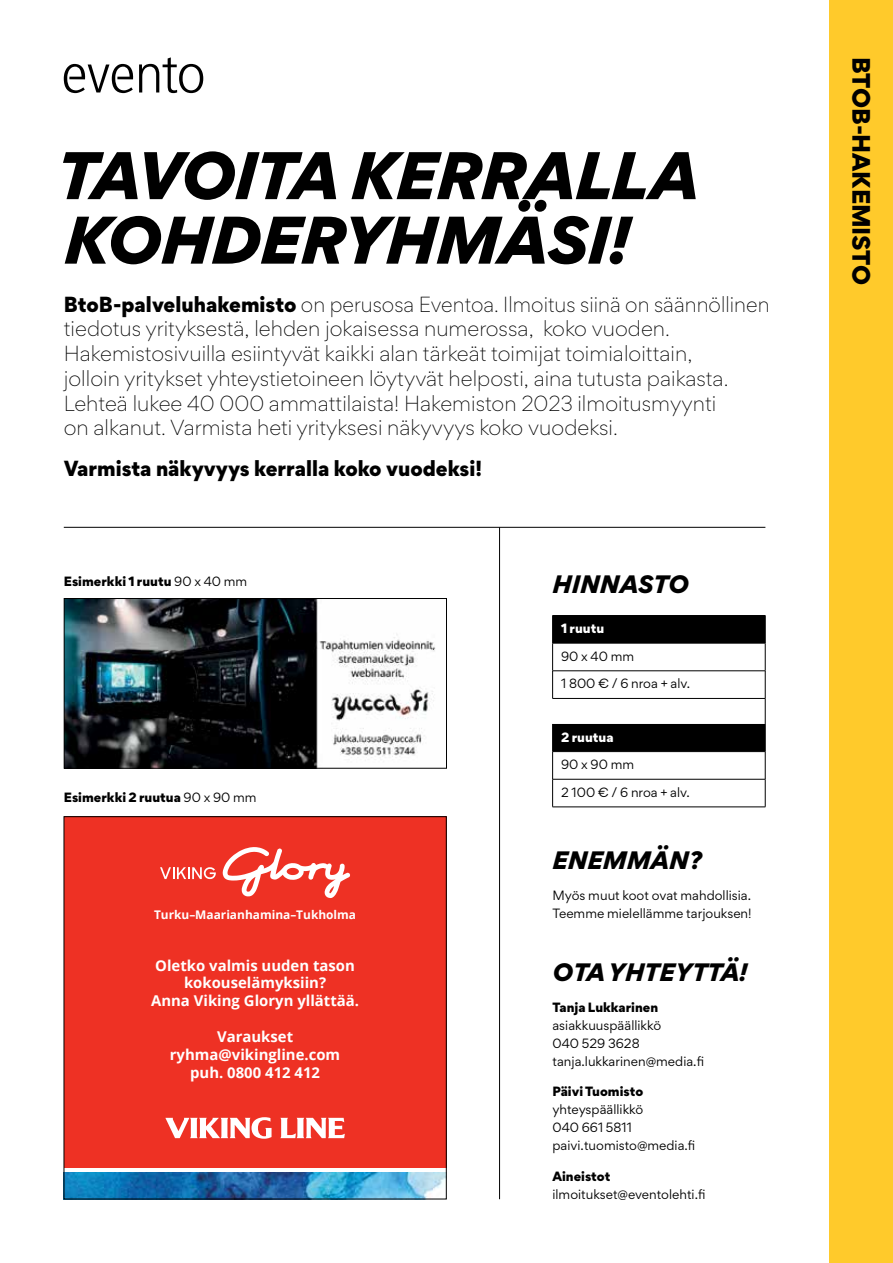
<style>
.page{position:relative;width:893px;height:1263px;background:#fff}
.page>*{position:absolute;margin:0;border:0;box-sizing:border-box;transform-origin:0 0}
.t1{font:italic 900 60px/64.5px "Gordita";letter-spacing:-.01em;color:#000}
.t2{font:italic 900 22.5px "Gordita";color:#000}
.t3{font:900 22.5px "Gordita";letter-spacing:-.01em;color:#000}
.t4{font:300 19.5px/24.8px "Gordita";letter-spacing:.005em;color:#000}
.t5{font:900 19.5px "Gordita";color:#000}
.t6{font:700 14.85px/17.9px "Open Sans";color:#fff;text-align:center}
.t7{font:12px/18px "Gordita";letter-spacing:.005em;color:#000}
.t8{font:900 12px "Gordita";color:#000}
.t9{font:900 12px "Gordita";color:#fff}
.t10{font:700 11.85px "Open Sans";color:#fff}
.s1{font-weight:900}
.s2{font-weight:400}
</style>
<div class="page">
<div style="left:829px;top:0;width:64px;height:1263px;background:#ffca2b"></div>
<div style="left:64px;top:817px;width:382px;height:352px;background:#ee3124"></div>
<svg style="left:66px;top:1172px;width:378px;height:1px"></svg>
<img style="left:66px;top:1173px;width:378px;height:24px">
<svg style="left:223px;top:847px;width:127px;height:51px"></svg>
<svg style="left:160px;top:867px;width:56px;height:12px"></svg>
<svg style="left:280px;top:1118px;width:65px;height:20px"></svg>
<svg style="left:165px;top:1117px;width:107px;height:22px"></svg>
<svg style="left:552px;top:615px;width:214px;height:192px"></svg>
<hr style="left:552px;top:807px;width:213px;height:1px;background:#000">
<hr style="left:552px;top:670px;width:213px;height:1px;background:#000">
<hr style="left:552px;top:698px;width:213px;height:1px;background:#000">
<img style="left:66px;top:600px;width:370px;height:166px">
<div style="left:64px;top:598px;width:383px;height:170px;border:1px solid #000"></div>
<hr style="left:64px;top:527px;width:701px;height:1px;background:#000">
<hr style="left:499px;top:527px;width:1px;height:672px;background:#000">
<svg style="left:64px;top:57px;width:139px;height:36px"></svg>
<h1 class="t1" style="left:56px;top:142px;width:644px">TAVOITA KERRALLA<br>KOHDERYHMÄSI!</h1>
<p class="t4" style="left:64px;top:291px;width:707px"><span class="s1">BtoB-palveluhakemisto</span> on perusosa Eventoa. Ilmoitus siinä on säännöllinen tiedotus yrityksestä, lehden jokaisessa numerossa, koko vuoden.<br>Hakemistosivuilla esiintyvät kaikki alan tärkeät toimijat toimialoittain,<br>jolloin yritykset yhteystietoineen löytyvät helposti, aina tutusta paikasta.<br>Lehteä lukee 40 000 ammattilaista! Hakemiston 2023 ilmoitusmyynti<br>on alkanut. Varmista heti yrityksesi näkyvyys koko vuodeksi.</p>
<p class="t5" style="left:64px;top:452px;width:420px">Varmista näkyvyys kerralla koko vuodeksi!</p>
<p class="t8" style="left:64px;top:571px;width:185px">Esimerkki 1 ruutu <span class="s2">90 x 40 mm</span></p>
<p class="t8" style="left:64px;top:788px;width:194px">Esimerkki 2 ruutua <span class="s2">90 x 90 mm</span></p>
<p class="t10" style="left:154px;top:907px;width:204px">Turku–Maarianhamina–Tukholma</p>
<p class="t6" style="left:151px;top:956px;width:209px">Oletko valmis uuden tason kokouselämyksiin?<br>Anna Viking Gloryn yllättää.</p>
<p class="t6" style="left:170px;top:1027px;width:172px">Varaukset ryhma@vikingline.com puh. 0800 412 412</p>
<p class="t2" style="left:552px;top:565px;width:138px">HINNASTO</p>
<p class="t9" style="left:561px;top:618px;width:45px">1 ruutu</p>
<p class="t7" style="left:561px;top:647px;width:75px">90 x 40 mm</p>
<p class="t7" style="left:561px;top:674px;width:131px">1 800 € / 6 nroa + alv.</p>
<p class="t9" style="left:561px;top:727px;width:54px">2 ruutua</p>
<p class="t7" style="left:561px;top:755px;width:74px">90 x 90 mm</p>
<p class="t7" style="left:561px;top:783px;width:130px">2 100 € / 6 nroa + alv.</p>
<p class="t2" style="left:552px;top:842px;width:151px">ENEMMÄN?</p>
<p class="t7" style="left:552px;top:886px;width:201px">Myös muut koot ovat mahdollisia.<br>Teemme mielellämme tarjouksen!</p>
<p class="t2" style="left:552px;top:953px;width:196px">OTA YHTEYTTÄ!</p>
<p class="t8" style="left:552px;top:997px;width:107px">Tanja Lukkarinen</p>
<p class="t7" style="left:552px;top:1016px;width:153px">asiakkuuspäällikkö<br>040 529 3628 tanja.lukkarinen@media.fi</p>
<p class="t8" style="left:552px;top:1082px;width:92px">Päivi Tuomisto</p>
<p class="t7" style="left:552px;top:1100px;width:144px">yhteyspäällikkö<br>040 661 5811 paivi.tuomisto@media.fi</p>
<p class="t8" style="left:552px;top:1166px;width:59px">Aineistot</p>
<p class="t7" style="left:552px;top:1185px;width:155px">ilmoitukset@eventolehti.fi</p>
<p class="t3" style="left:880px;top:57px;width:229px;rotate:90deg">BTOB-HAKEMISTO</p>
</div>
